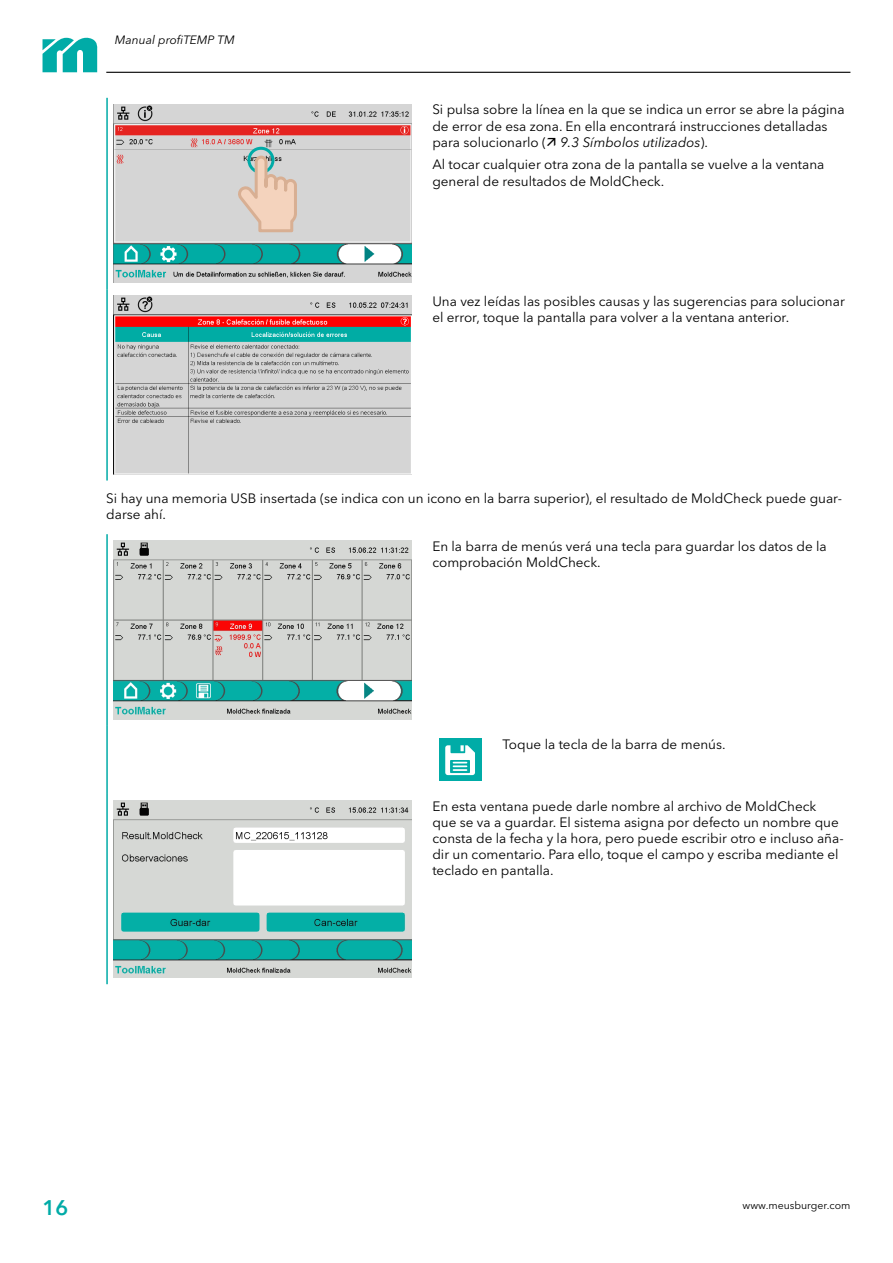
<style>
.page{position:relative;width:893px;height:1263px;background:#fff}
.page>*{position:absolute;margin:0;border:0;box-sizing:border-box;transform-origin:0 0}
.t1{font:600 21px "Avenir Next W1 G";color:#00aba7}
.A_Lauftext{font:13.5px/16.2px "Avenir Next W1 G";color:#000}
.t2{font:italic 12px "Avenir Next W1 G";color:#000}
.t3{font:10.5px "Avenir Next W1 G";color:#000}
.s1{font-style:italic}
</style>
<div class="page">
<hr style="left:106px;top:72px;width:744px;height:1px;background:#000">
<svg style="left:43px;top:37px;width:55px;height:35px"></svg>
<hr style="left:106px;top:98px;width:2px;height:191px;background:#00aba7">
<hr style="left:106px;top:289px;width:2px;height:191px;background:#00aba7">
<img style="left:113px;top:104px;width:298px;height:179px">
<svg style="left:234px;top:145px;width:64px;height:89px;background:#d7cbbf"></svg>
<img style="left:113px;top:296px;width:298px;height:178px">
<hr style="left:106px;top:534px;width:2px;height:192px;background:#00aba7">
<hr style="left:106px;top:726px;width:2px;height:68px;background:#00aba7">
<hr style="left:106px;top:794px;width:2px;height:190px;background:#00aba7">
<img style="left:113px;top:541px;width:298px;height:178px">
<div style="left:439px;top:739px;width:42px;height:42px;background:#00aca7"></div>
<svg style="left:445px;top:745px;width:30px;height:30px"></svg>
<img style="left:113px;top:800px;width:298px;height:178px">
<p class="t2" style="left:115px;top:32px;width:121px">Manual profiTEMP TM</p>
<p class="A_Lauftext" style="left:432px;top:102px;width:414px">Si pulsa sobre la línea en la que se indica un error se abre la página de error de esa zona. En ella encontrará instrucciones detalladas para solucionarlo ( <span class="s1">9.3 Símbolos utilizados</span>).</p>
<p class="A_Lauftext" style="left:432px;top:157px;width:394px">Al tocar cualquier otra zona de la pantalla se vuelve a la ventana general de resultados de MoldCheck.</p>
<p class="A_Lauftext" style="left:432px;top:293px;width:414px">Una vez leídas las posibles causas y las sugerencias para solucionar el error, toque la pantalla para volver a la ventana anterior.</p>
<p class="A_Lauftext" style="left:106px;top:490px;width:737px">Si hay una memoria USB insertada (se indica con un icono en la barra superior), el resultado de MoldCheck puede guar&shy;darse ahí.</p>
<p class="A_Lauftext" style="left:432px;top:538px;width:396px">En la barra de menús verá una tecla para guardar los datos de la comprobación MoldCheck.</p>
<p class="A_Lauftext" style="left:502px;top:736px;width:225px">Toque la tecla de la barra de menús.</p>
<p class="A_Lauftext" style="left:432px;top:798px;width:413px">En esta ventana puede darle nombre al archivo de MoldCheck que se va a guardar. El sistema asigna por defecto un nombre que consta de la fecha y la hora, pero puede escribir otro e incluso aña&shy;dir un comentario. Para ello, toque el campo y escriba mediante el teclado en pantalla.</p>
<h1 class="t1" style="left:43px;top:1195px;width:27px">16</h1>
<p class="t3" style="left:743px;top:1199px;width:109px">www.meusburger.com</p>
</div>
